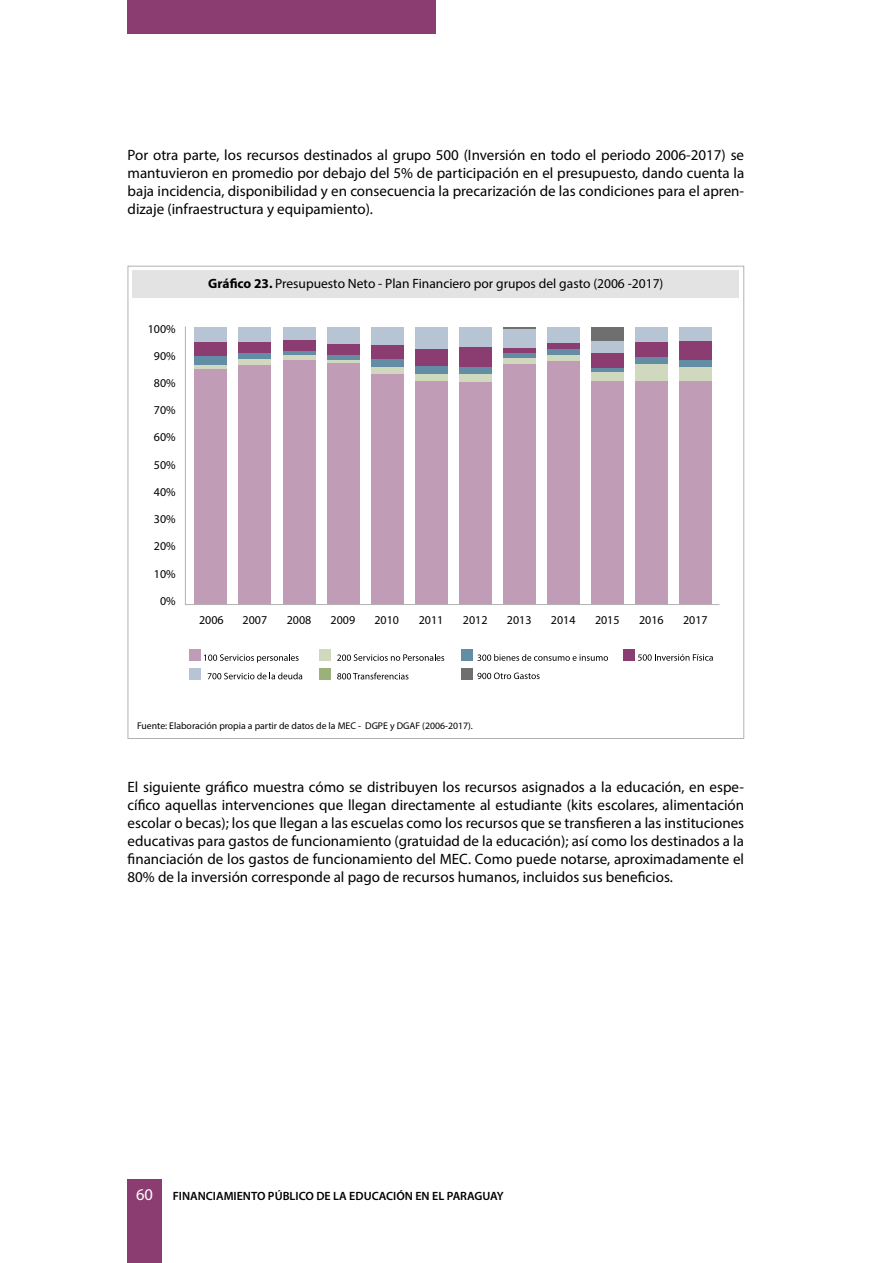
<style>
.page{position:relative;width:893px;height:1263px;background:#fff}
.page>*{position:absolute;margin:0;border:0;box-sizing:border-box;transform-origin:0 0}
.t1{font:15px/18px "Myriad Pro";color:#000;text-align:justify}
.t2{font:13.5px "Myriad Pro";color:#000}
.t3{font:12px "Myriad Pro";color:#000}
.t4{font:600 12px "Myriad Pro";color:#000}
.t5{font:9.75px "Myriad Pro";color:#000}
.s1{font-weight:700}
.s2{font-weight:400;font-size:16.5px;color:#fff}
</style>
<div class="page">
<div style="left:128px;top:0;width:308px;height:34px;background:#8b3d71"></div>
<div style="left:128px;top:1179px;width:34px;height:84px;background:#8b3d71"></div>
<svg style="left:204px;top:654px;width:95px;height:9px"></svg>
<svg style="left:337px;top:654px;width:107px;height:7px"></svg>
<svg style="left:477px;top:654px;width:131px;height:7px"></svg>
<svg style="left:638px;top:654px;width:75px;height:7px"></svg>
<svg style="left:208px;top:672px;width:94px;height:7px"></svg>
<svg style="left:337px;top:672px;width:71px;height:7px"></svg>
<svg style="left:477px;top:672px;width:63px;height:7px"></svg>
<div style="left:189px;top:649px;width:12px;height:12px;background:#c09cb6"></div>
<div style="left:624px;top:649px;width:11px;height:12px;background:#8b3d71"></div>
<div style="left:461px;top:668px;width:11px;height:12px;background:#706f6f"></div>
<div style="left:319px;top:649px;width:12px;height:12px;background:#d0d9bd"></div>
<div style="left:461px;top:649px;width:11px;height:12px;background:#638ca5"></div>
<div style="left:189px;top:668px;width:12px;height:12px;background:#b7c4d3"></div>
<div style="left:319px;top:668px;width:12px;height:12px;background:#9ab17a"></div>
<div style="left:132px;top:270px;width:607px;height:28px;background:#e3e3e3"></div>
<svg style="left:185px;top:326px;width:535px;height:279px"></svg>
<div style="left:195px;top:364px;width:32px;height:5px;background:#d0d9bd"></div>
<div style="left:195px;top:356px;width:32px;height:8px;background:#638ca5"></div>
<div style="left:195px;top:342px;width:32px;height:14px;background:#8b3d71"></div>
<div style="left:195px;top:327px;width:32px;height:15px;background:#b7c4d3"></div>
<div style="left:239px;top:359px;width:32px;height:5px;background:#d0d9bd"></div>
<div style="left:239px;top:353px;width:32px;height:6px;background:#638ca5"></div>
<div style="left:239px;top:341px;width:32px;height:12px;background:#8b3d71"></div>
<div style="left:239px;top:327px;width:32px;height:14px;background:#b7c4d3"></div>
<hr style="left:283px;top:355px;width:32px;height:4px;background:#d0d9bd">
<hr style="left:283px;top:351px;width:32px;height:4px;background:#638ca5">
<div style="left:283px;top:340px;width:32px;height:11px;background:#8b3d71"></div>
<div style="left:283px;top:327px;width:32px;height:13px;background:#b7c4d3"></div>
<svg style="left:327px;top:359px;width:32px;height:4px"></svg>
<hr style="left:327px;top:355px;width:32px;height:4px;background:#638ca5">
<div style="left:327px;top:344px;width:32px;height:11px;background:#8b3d71"></div>
<div style="left:327px;top:327px;width:32px;height:17px;background:#b7c4d3"></div>
<div style="left:371px;top:367px;width:32px;height:6px;background:#d0d9bd"></div>
<div style="left:371px;top:359px;width:32px;height:8px;background:#638ca5"></div>
<div style="left:371px;top:345px;width:32px;height:14px;background:#8b3d71"></div>
<div style="left:371px;top:327px;width:32px;height:18px;background:#b7c4d3"></div>
<div style="left:415px;top:374px;width:32px;height:7px;background:#d0d9bd"></div>
<div style="left:415px;top:366px;width:32px;height:8px;background:#638ca5"></div>
<div style="left:415px;top:349px;width:32px;height:17px;background:#8b3d71"></div>
<div style="left:415px;top:327px;width:32px;height:22px;background:#b7c4d3"></div>
<div style="left:459px;top:374px;width:32px;height:7px;background:#d0d9bd"></div>
<div style="left:459px;top:367px;width:32px;height:7px;background:#638ca5"></div>
<div style="left:459px;top:347px;width:32px;height:20px;background:#8b3d71"></div>
<div style="left:459px;top:327px;width:32px;height:20px;background:#b7c4d3"></div>
<div style="left:503px;top:358px;width:32px;height:5px;background:#d0d9bd"></div>
<div style="left:503px;top:352px;width:32px;height:6px;background:#638ca5"></div>
<hr style="left:503px;top:348px;width:32px;height:4px;background:#8b3d71">
<div style="left:547px;top:355px;width:32px;height:6px;background:#d0d9bd"></div>
<div style="left:591px;top:372px;width:32px;height:9px;background:#d0d9bd"></div>
<hr style="left:591px;top:368px;width:32px;height:4px;background:#638ca5">
<div style="left:591px;top:353px;width:32px;height:15px;background:#8b3d71"></div>
<div style="left:591px;top:341px;width:32px;height:12px;background:#b7c4d3"></div>
<div style="left:591px;top:327px;width:32px;height:14px;background:#706f6f"></div>
<div style="left:635px;top:364px;width:32px;height:16px;background:#d0d9bd"></div>
<div style="left:635px;top:357px;width:32px;height:7px;background:#638ca5"></div>
<div style="left:635px;top:341px;width:32px;height:16px;background:#8b3d71"></div>
<div style="left:635px;top:327px;width:32px;height:14px;background:#b7c4d3"></div>
<div style="left:679px;top:367px;width:32px;height:14px;background:#d0d9bd"></div>
<div style="left:679px;top:360px;width:32px;height:7px;background:#638ca5"></div>
<div style="left:679px;top:341px;width:32px;height:19px;background:#8b3d71"></div>
<div style="left:679px;top:327px;width:32px;height:14px;background:#b7c4d3"></div>
<div style="left:547px;top:348px;width:32px;height:7px;background:#638ca5"></div>
<div style="left:547px;top:343px;width:32px;height:5px;background:#8b3d71"></div>
<div style="left:547px;top:327px;width:32px;height:16px;background:#b7c4d3"></div>
<hr style="left:503px;top:327px;width:32px;height:3px;background:#706f6f">
<div style="left:503px;top:330px;width:32px;height:18px;background:#b7c4d3"></div>
<p class="t1" style="left:128px;top:146px;width:618px">Por otra parte, los recursos destinados al grupo 500 (Inversión en todo el periodo 2006-2017) se mantuvieron en promedio por debajo del 5% de participación en el presupuesto, dando cuenta la baja incidencia, disponibilidad y en consecuencia la precarización de las condiciones para el apren&shy;dizaje (infraestructura y equipamiento).</p>
<p class="t3" style="left:148px;top:321px;width:29px">100%</p>
<p class="t3" style="left:154px;top:348px;width:23px">90%</p>
<p class="t3" style="left:154px;top:376px;width:23px">80%</p>
<p class="t3" style="left:154px;top:403px;width:23px">70%</p>
<p class="t3" style="left:154px;top:430px;width:23px">60%</p>
<p class="t3" style="left:154px;top:457px;width:23px">50%</p>
<p class="t3" style="left:154px;top:484px;width:23px">40%</p>
<p class="t3" style="left:154px;top:512px;width:23px">30%</p>
<p class="t3" style="left:154px;top:539px;width:23px">20%</p>
<p class="t3" style="left:154px;top:566px;width:23px">10%</p>
<p class="t3" style="left:160px;top:593px;width:17px">0%</p>
<p class="t2" style="left:208px;top:275px;width:457px"><span class="s1">Gráfico 23.</span> Presupuesto Neto - Plan Financiero por grupos del gasto (2006 -2017)</p>
<p class="t3" style="left:199px;top:613px;width:26px">2006</p>
<p class="t3" style="left:243px;top:613px;width:26px">2007</p>
<p class="t3" style="left:287px;top:613px;width:26px">2008</p>
<p class="t3" style="left:331px;top:613px;width:26px">2009</p>
<p class="t3" style="left:374px;top:613px;width:26px">2010</p>
<p class="t3" style="left:419px;top:613px;width:26px">2011</p>
<p class="t3" style="left:463px;top:613px;width:26px">2012</p>
<p class="t3" style="left:507px;top:613px;width:26px">2013</p>
<p class="t3" style="left:551px;top:613px;width:26px">2014</p>
<p class="t3" style="left:595px;top:613px;width:26px">2015</p>
<p class="t3" style="left:639px;top:613px;width:26px">2016</p>
<p class="t3" style="left:683px;top:613px;width:26px">2017</p>
<p class="t5" style="left:137px;top:720px;width:337px">Fuente: Elaboración propia a partir de datos de la MEC - DGPE y DGAF (2006-2017).</p>
<p class="t1" style="left:128px;top:778px;width:618px">El siguiente gráfico muestra cómo se distribuyen los recursos asignados a la educación, en espe&shy;cífico aquellas intervenciones que llegan directamente al estudiante (kits escolares, alimentación escolar o becas); los que llegan a las escuelas como los recursos que se transfieren a las instituciones educativas para gastos de funcionamiento (gratuidad de la educación); así como los destinados a la financiación de los gastos de funcionamiento del MEC. Como puede notarse, aproximadamente el 80% de la inversión corresponde al pago de recursos humanos, incluidos sus beneficios.</p>
<p class="t4" style="left:136px;top:1188px;width:369px"><span class="s2">60</span> FINANCIAMIENTO PÚBLICO DE LA EDUCACIÓN EN EL PARAGUAY</p>
</div>
